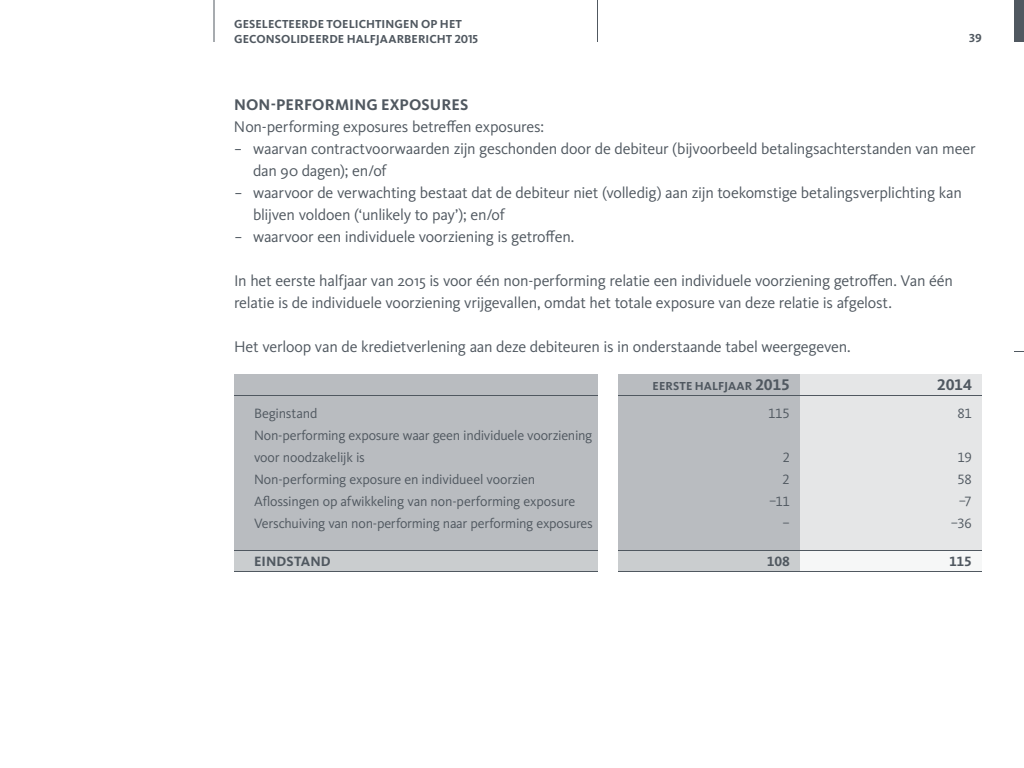
<style>
.page{position:relative;width:1024px;height:768px;background:#fff}
.page>*{position:absolute;margin:0;border:0;box-sizing:border-box;transform-origin:0 0}
.t1{font:16px/22px "Kievit OT";letter-spacing:-.015em;color:#505860}
.t2{font:700 16px "Kievit OT";letter-spacing:.005em;color:#505860}
.t3{font:14px/22px "Kievit OT";letter-spacing:-.015em;color:#505860}
.t4{font:700 14px "Kievit OT";letter-spacing:.005em;color:#505860}
.t5{font:700 12px/14.4px "Kievit OT";letter-spacing:.005em;color:#505860}
.s1{font-size:16px}
</style>
<div class="page">
<div style="left:234px;top:374px;width:364px;height:198px;background:#b9bcc0"></div>
<div style="left:618px;top:374px;width:182px;height:198px;background:#b9bcc0"></div>
<div style="left:800px;top:374px;width:182px;height:198px;background:#e5e6e7"></div>
<div style="left:800px;top:550px;width:182px;height:22px;background:#f6f7f7"></div>
<div style="left:234px;top:550px;width:566px;height:22px;background:#cacdcf"></div>
<hr style="left:234px;top:395px;width:748px;height:1px;background:#505860">
<hr style="left:234px;top:571px;width:748px;height:1px;background:#505860">
<hr style="left:234px;top:550px;width:748px;height:1px;background:#505860">
<div style="left:598px;top:372px;width:20px;height:204px;background:#fff"></div>
<hr style="left:214px;top:0;width:1px;height:42px;background:#505860">
<hr style="left:597px;top:0;width:1px;height:42px;background:#505860">
<div style="left:1014px;top:0;width:10px;height:42px;background:#505860"></div>
<p class="t5" style="left:234px;top:17px;width:246px">GESELECTEERDE TOELICHTINGEN OP HET<br>GECONSOLIDEERDE HALFJAARBERICHT 2015</p>
<p class="t5" style="left:969px;top:31px;width:15px">39</p>
<p class="t2" style="left:234px;top:95px;width:236px">NON-PERFORMING EXPOSURES</p>
<p class="t1" style="left:234px;top:116px;width:312px">Non-performing exposures betreffen exposures:</p>
<p class="t1" style="left:234px;top:138px;width:743px">− waarvan contractvoorwaarden zijn geschonden door de debiteur (bijvoorbeeld betalingsachterstanden van meer</p>
<p class="t1" style="left:253px;top:160px;width:135px">dan 90 dagen); en/of</p>
<p class="t1" style="left:234px;top:182px;width:729px">− waarvoor de verwachting bestaat dat de debiteur niet (volledig) aan zijn toekomstige betalingsverplichting kan</p>
<p class="t1" style="left:253px;top:204px;width:253px">blijven voldoen (‘unlikely to pay’); en/of</p>
<p class="t1" style="left:234px;top:226px;width:342px">− waarvoor een individuele voorziening is getroffen.</p>
<p class="t1" style="left:234px;top:270px;width:721px">In het eerste halfjaar van 2015 is voor één non-performing relatie een individuele voorziening getroffen. Van één relatie is de individuele voorziening vrijgevallen, omdat het totale exposure van deze relatie is afgelost.</p>
<p class="t1" style="left:234px;top:336px;width:618px">Het verloop van de kredietverlening aan deze debiteuren is in onderstaande tabel weergegeven.</p>
<p class="t5" style="left:653px;top:379px;width:139px">EERSTE HALFJAAR <span class="s1">2015</span></p>
<p class="t2" style="left:937px;top:375px;width:36px">2014</p>
<p class="t3" style="left:254px;top:403px;width:65px">Beginstand</p>
<p class="t3" style="left:768px;top:403px;width:23px">115</p>
<p class="t3" style="left:958px;top:403px;width:16px">81</p>
<p class="t3" style="left:254px;top:425px;width:340px">Non-performing exposure waar geen individuele voorziening voor noodzakelijk is</p>
<p class="t3" style="left:783px;top:447px;width:9px">2</p>
<p class="t3" style="left:958px;top:447px;width:16px">19</p>
<p class="t3" style="left:254px;top:469px;width:283px">Non-performing exposure en individueel voorzien</p>
<p class="t3" style="left:783px;top:469px;width:9px">2</p>
<p class="t3" style="left:958px;top:469px;width:16px">58</p>
<p class="t3" style="left:254px;top:491px;width:323px">Aflossingen op afwikkeling van non-performing exposure</p>
<p class="t3" style="left:769px;top:491px;width:22px">–11</p>
<p class="t3" style="left:959px;top:491px;width:15px">–7</p>
<p class="t3" style="left:254px;top:512px;width:340px">Verschuiving van non-performing naar performing exposures</p>
<p class="t3" style="left:783px;top:512px;width:9px">–</p>
<p class="t3" style="left:951px;top:512px;width:23px">–36</p>
<p class="t4" style="left:254px;top:553px;width:78px">EINDSTAND</p>
<p class="t4" style="left:767px;top:553px;width:25px">108</p>
<p class="t4" style="left:949px;top:553px;width:24px">115</p>
</div>
